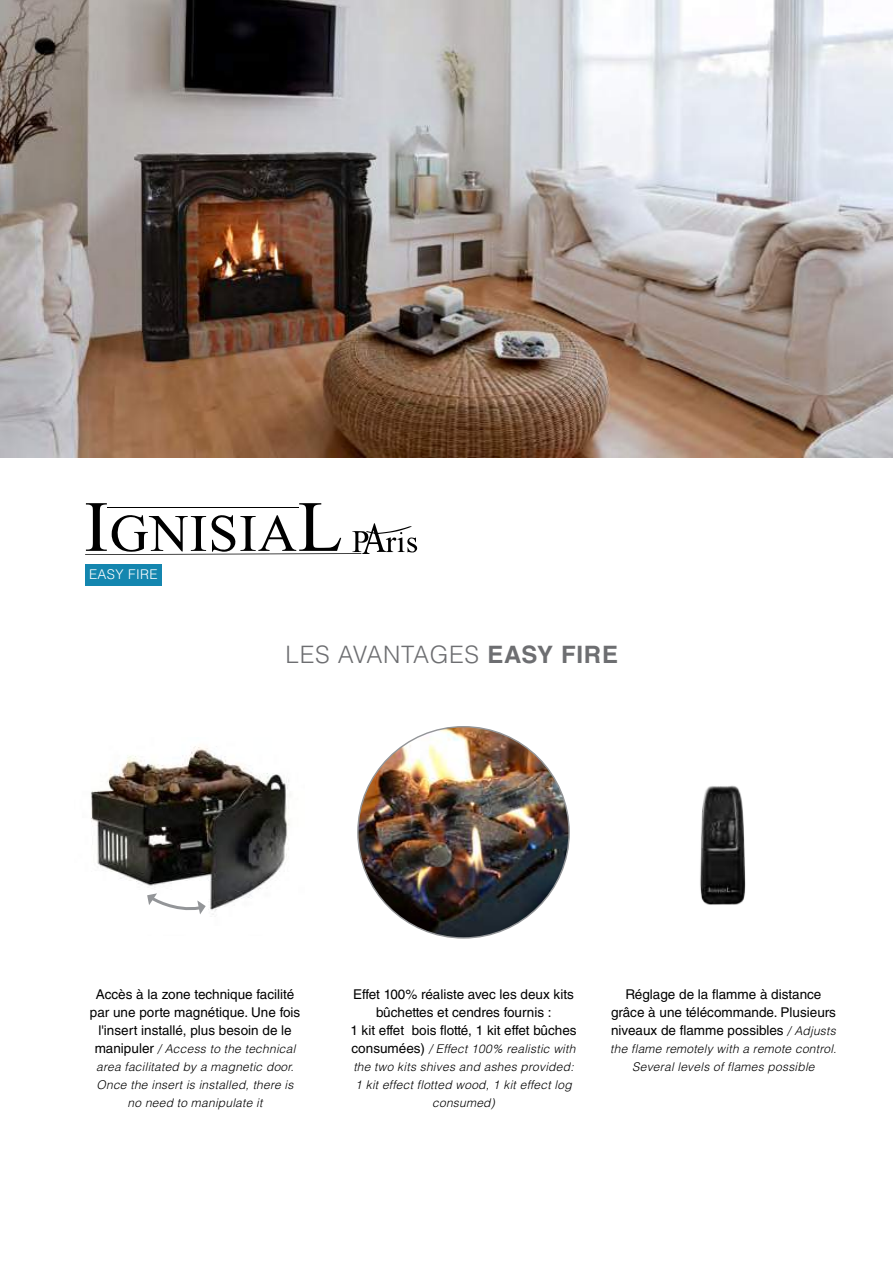
<style>
.page{position:relative;width:893px;height:1263px;background:#fff}
.page>*{position:absolute;margin:0;border:0;box-sizing:border-box;transform-origin:0 0}
.t1{font:300 24px "Helvetica LT Std";color:#6d6e71}
.t2{font:700 24px "Helvetica LT Std";letter-spacing:.03em;color:#6d6e71}
.t3{font:13.5px/18px "Helvetica LT Std";color:#000;text-align:center}
.t4{font:13.5px/18px "Helvetica LT Std";letter-spacing:-.02em;color:#000;text-align:center}
.t5{font:300 13.35px "Helvetica LT Std";color:#fff}
.t6{font:italic 300 12px/18px "Helvetica LT Std";letter-spacing:.02em;color:#000;text-align:center}
.s1{font-weight:400;font-style:normal;font-size:13.5px}
.s2{font-weight:300;font-style:italic;font-size:12px}
</style>
<div class="page">
<svg style="left:85px;top:503px;width:332px;height:52px"></svg>
<div style="left:85px;top:564px;width:77px;height:21px;background:#1486af"></div>
<img style="left:358px;top:727px;width:211px;height:211px;border-radius:106px">
<img style="left:700px;top:785px;width:46px;height:120px">
<img style="left:91px;top:746px;width:198px;height:169px">
<svg style="left:147px;top:893px;width:59px;height:21px"></svg>
<img style="left:0;top:0;width:893px;height:457px">
<p class="t5" style="left:89px;top:566px;width:10px">EAS</p>
<p class="t5" style="left:116px;top:566px;width:16px">Y FIRE</p>
<h1 class="t1" style="left:286px;top:640px;width:15px">LESA</h1>
<h1 class="t1" style="left:353px;top:640px;width:65px">VANTAGES</h1>
<h1 class="t2" style="left:487px;top:640px;width:132px">EASY FIRE</h1>
<p class="t3" style="left:90px;top:985px;width:212px">Accès à la zone technique facilité par une porte magnétique. Une fois l'insert installé, plus besoin de le</p>
<p class="t6" style="left:95px;top:1039px;width:202px"><span class="s1">manipuler</span> / Access to the technical area facilitated by a magnetic door.<br>Once the insert is installed, there is no need to manipulate it</p>
<p class="t4" style="left:350px;top:985px;width:228px">Effet 100% réaliste avec les deux kits bûchettes et cendres fournis :<br>1 kit effet bois flotté, 1 kit effet bûches</p>
<p class="t6" style="left:352px;top:1039px;width:225px"><span class="s1">consumées)</span> / Effect 100% realistic with the two kits shives and ashes provided:<br>1 kit effect flotted wood, 1 kit effect log consumed)</p>
<p class="t3" style="left:611px;top:985px;width:226px">Réglage de la flamme à distance grâce à une télécommande. Plusieurs niveaux de flamme possibles <span class="s2">/ Adjusts</span></p>
<p class="t6" style="left:610px;top:1039px;width:228px">the flame remotely with a remote control.<br>Several levels of flames possible</p>
</div>
